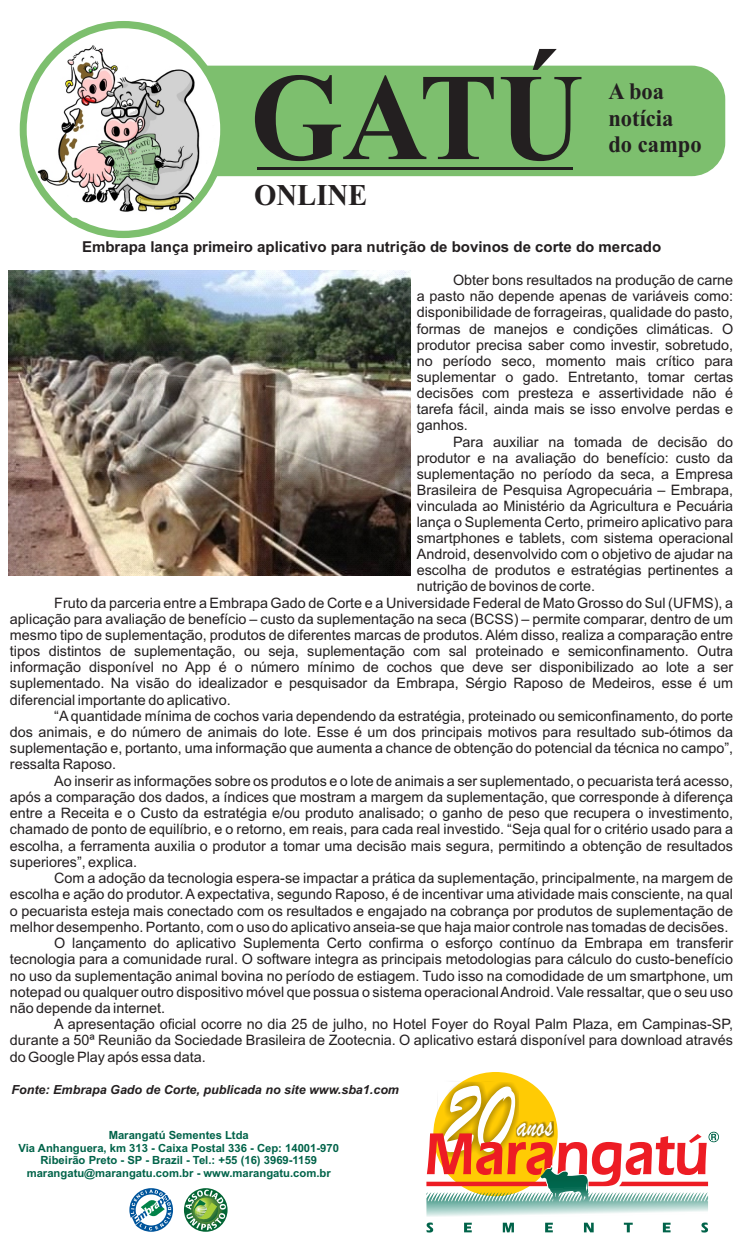
<style>
.page{position:relative;width:745px;height:1241px;background:#fff}
.page>*{position:absolute;margin:0;border:0;box-sizing:border-box;transform-origin:0 0}
.t1{font:700 123.88px "Times New Roman";color:#231f20;scale:.95 1}
.t2{font:107.75px "Brush Script";color:#fff;scale:.74 1}
.t3{font:35px "Brush Script";color:#fff;scale:.74 1}
.t4{font:700 30.12px "Times New Roman";color:#231f20;scale:.95 1}
.t5{font:700 23.62px/26.1px "Times New Roman";color:#231f20;scale:.95 1}
.t6{font:700 15px "Arial";color:#231f20}
.t7{font:14.38px/16px "Arial";color:#231f20;text-align:justify}
.t8{font:italic 700 12.5px "Arial";color:#231f20}
.t9{font:700 11.25px/12.6px "Arial";color:#006349;text-align:center}
</style>
<div class="page">
<div style="left:160px;top:66px;width:564px;height:110px;background:#7dbf6e;border-radius:34px"></div>
<hr style="left:257px;top:166px;width:316px;height:3px;background:#231f20">
<div style="left:20px;top:21px;width:207px;height:217px;background:#7dbf6e;border-radius:50%"></div>
<div style="left:27px;top:28px;width:193px;height:203px;background:#fff;border-radius:50%"></div>
<img style="left:32px;top:41px;width:183px;height:177px">
<svg style="left:129px;top:1188px;width:44px;height:43px"></svg>
<svg style="left:184px;top:1187px;width:43px;height:44px"></svg>
<svg style="left:185px;top:1189px;width:41px;height:40px"></svg>
<svg style="left:433px;top:1071px;width:124px;height:124px"></svg>
<svg style="left:426px;top:1080px;width:292px;height:136px"></svg>
<svg style="left:426px;top:1222px;width:281px;height:10px"></svg>
<img style="left:8px;top:270px;width:402px;height:305px">
<h1 class="t1" style="left:250px;top:75px;width:352px">GATÚ</h1>
<h3 class="t4" style="left:254px;top:184px;width:121px">ONLINE</h3>
<h3 class="t5" style="left:608px;top:81px;width:100px">A boa notícia do campo</h3>
<p class="t6" style="left:82px;top:241px;width:580px">Embrapa lança primeiro aplicativo para nutrição de bovinos de corte do mercado</p>
<p class="t7" style="left:416px;top:273px;width:318px;text-indent:36px">Obter bons resultados na produção de carne a pasto não depende apenas de variáveis como: disponibilidade de forrageiras, qualidade do pasto, formas de manejos e condições climáticas. O produtor precisa saber como investir, sobretudo, no período seco, momento mais crítico para suplementar o gado. Entretanto, tomar certas decisões com presteza e assertividade não é tarefa fácil, ainda mais se isso envolve perdas e ganhos.</p>
<p class="t7" style="left:452px;top:435px;width:281px">Para auxiliar na tomada de decisão do</p>
<p class="t7" style="left:416px;top:451px;width:318px">produtor e na avaliação do benefício: custo da</p>
<p class="t7" style="left:416px;top:467px;width:318px">suplementação no período da seca, a Empresa</p>
<p class="t7" style="left:416px;top:483px;width:318px">Brasileira de Pesquisa Agropecuária – Embrapa,</p>
<p class="t7" style="left:416px;top:499px;width:318px">vinculada ao Ministério da Agricultura e Pecuária</p>
<p class="t7" style="left:416px;top:515px;width:318px">lança o Suplementa Certo, primeiro aplicativo para</p>
<p class="t7" style="left:416px;top:531px;width:318px">smartphones e tablets, com sistema operacional</p>
<p class="t7" style="left:416px;top:547px;width:318px">Android, desenvolvido com o objetivo de ajudar na</p>
<p class="t7" style="left:416px;top:563px;width:318px">escolha de produtos e estratégias pertinentes a</p>
<p class="t7" style="left:416px;top:579px;width:180px">nutrição de bovinos de corte.</p>
<p class="t7" style="left:54px;top:596px;width:680px">Fruto da parceria entre a Embrapa Gado de Corte e a Universidade Federal de Mato Grosso do Sul (UFMS), a</p>
<p class="t7" style="left:10px;top:612px;width:724px">aplicação para avaliação de benefício – custo da suplementação na seca (BCSS) – permite comparar, dentro de um</p>
<p class="t7" style="left:10px;top:628px;width:724px">mesmo tipo de suplementação, produtos de diferentes marcas de produtos. Além disso, realiza a comparação entre</p>
<p class="t7" style="left:10px;top:644px;width:724px">tipos distintos de suplementação, ou seja, suplementação com sal proteinado e semiconfinamento. Outra</p>
<p class="t7" style="left:10px;top:660px;width:724px">informação disponível no App é o número mínimo de cochos que deve ser disponibilizado ao lote a ser</p>
<p class="t7" style="left:10px;top:676px;width:724px">suplementado. Na visão do idealizador e pesquisador da Embrapa, Sérgio Raposo de Medeiros, esse é um</p>
<p class="t7" style="left:10px;top:692px;width:222px">diferencial importante do aplicativo.</p>
<p class="t7" style="left:54px;top:709px;width:680px">“Aquantidade mínima de cochos varia dependendo da estratégia, proteinado ou semiconfinamento, do porte</p>
<p class="t7" style="left:10px;top:725px;width:724px">dos animais, e do número de animais do lote. Esse é um dos principais motivos para resultado sub-ótimos da</p>
<p class="t7" style="left:10px;top:741px;width:724px">suplementação e, portanto, uma informação que aumenta a chance de obtenção do potencial da técnica no campo”,</p>
<p class="t7" style="left:10px;top:757px;width:108px">ressalta Raposo.</p>
<p class="t7" style="left:54px;top:774px;width:680px">Ao inserir as informações sobre os produtos e o lote de animais a ser suplementado, o pecuarista terá acesso,</p>
<p class="t7" style="left:10px;top:790px;width:724px">após a comparação dos dados, a índices que mostram a margem da suplementação, que corresponde à diferença</p>
<p class="t7" style="left:10px;top:806px;width:724px">entre a Receita e o Custo da estratégia e/ou produto analisado; o ganho de peso que recupera o investimento,</p>
<p class="t7" style="left:10px;top:822px;width:724px">chamado de ponto de equilíbrio, e o retorno, em reais, para cada real investido. “Seja qual for o critério usado para a</p>
<p class="t7" style="left:10px;top:838px;width:724px">escolha, a ferramenta auxilia o produtor a tomar uma decisão mais segura, permitindo a obtenção de resultados</p>
<p class="t7" style="left:10px;top:854px;width:129px">superiores”, explica.</p>
<p class="t7" style="left:54px;top:871px;width:680px">Com a adoção da tecnologia espera-se impactar a prática da suplementação, principalmente, na margem de</p>
<p class="t7" style="left:10px;top:887px;width:724px">escolha e ação do produtor. Aexpectativa, segundo Raposo, é de incentivar uma atividade mais consciente, na qual</p>
<p class="t7" style="left:10px;top:903px;width:724px">o pecuarista esteja mais conectado com os resultados e engajado na cobrança por produtos de suplementação de</p>
<p class="t7" style="left:10px;top:919px;width:719px">melhor desempenho. Portanto, com o uso do aplicativo anseia-se que haja maior controle nas tomadas de decisões.</p>
<p class="t7" style="left:54px;top:936px;width:680px">O lançamento do aplicativo Suplementa Certo confirma o esforço contínuo da Embrapa em transferir</p>
<p class="t7" style="left:10px;top:952px;width:724px">tecnologia para a comunidade rural. O software integra as principais metodologias para cálculo do custo-benefício</p>
<p class="t7" style="left:10px;top:968px;width:724px">no uso da suplementação animal bovina no período de estiagem. Tudo isso na comodidade de um smartphone, um</p>
<p class="t7" style="left:10px;top:984px;width:724px">notepad ou qualquer outro dispositivo móvel que possua o sistema operacional Android. Vale ressaltar, que o seu uso</p>
<p class="t7" style="left:10px;top:1000px;width:157px">não depende da internet.</p>
<p class="t7" style="left:54px;top:1017px;width:680px">A apresentação oficial ocorre no dia 25 de julho, no Hotel Foyer do Royal Palm Plaza, em Campinas-SP,</p>
<p class="t7" style="left:10px;top:1033px;width:724px">durante a 50ª Reunião da Sociedade Brasileira de Zootecnia. O aplicativo estará disponível para download através</p>
<p class="t7" style="left:10px;top:1049px;width:197px">do Google Play após essa data.</p>
<p class="t8" style="left:12px;top:1084px;width:389px">Fonte: Embrapa Gado de Corte, publicada no site www.sba1.com</p>
<p class="t9" style="left:18px;top:1129px;width:322px">Marangatú Sementes Ltda<br>Via Anhanguera, km 313 - Caixa Postal 336 - Cep: 14001-970<br>Ribeirão Preto - SP - Brazil - Tel.: +55 (16) 3969-1159 marangatu@marangatu.com.br - www.marangatu.com.br</p>
<h2 class="t2" style="left:442px;top:1087px;width:95px">20</h2>
<h3 class="t3" style="left:516px;top:1114px;width:50px">anos</h3>
</div>
